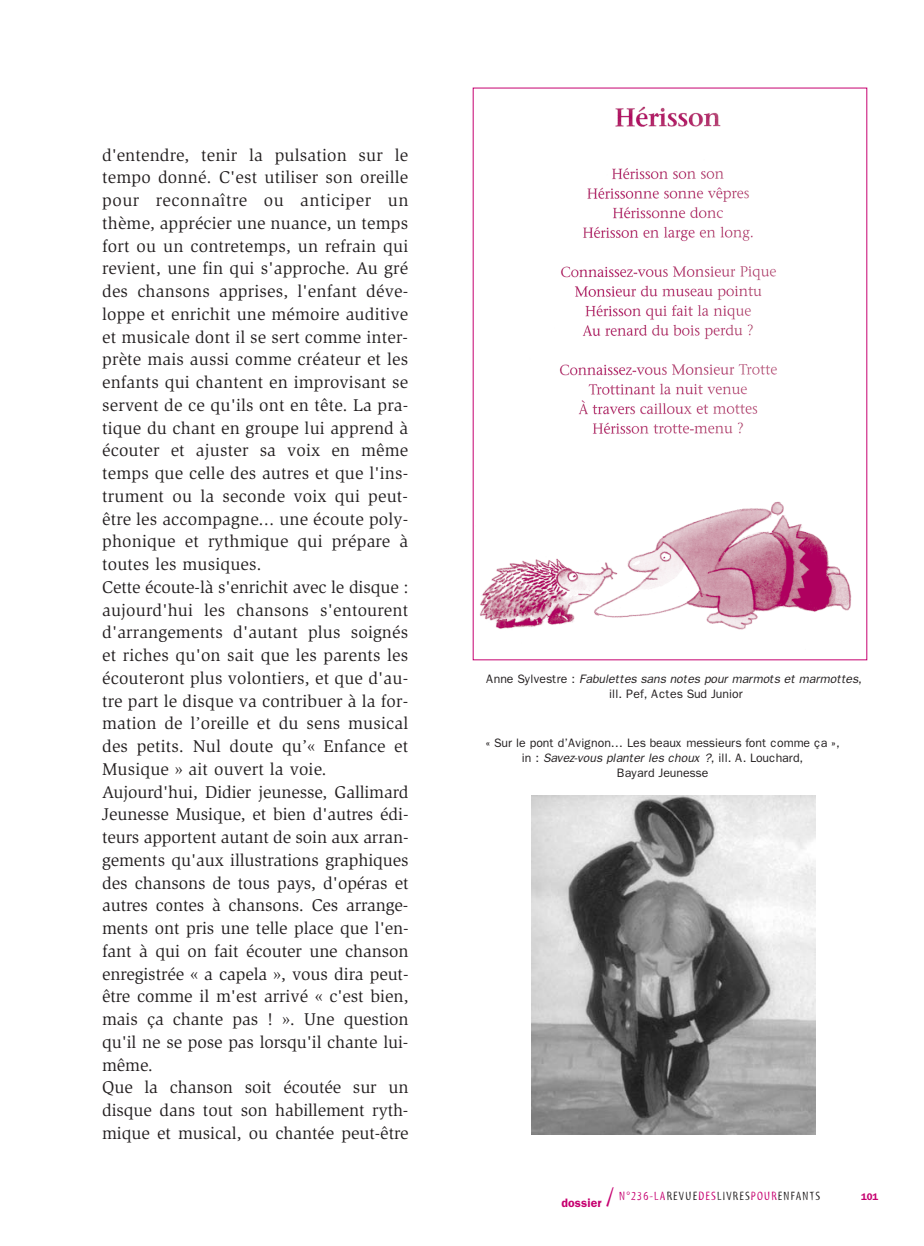
<style>
.page{position:relative;width:924px;height:1246px;background:#fff}
.page>*{position:absolute;margin:0;border:0;box-sizing:border-box;transform-origin:0 0}
.t1{font:17.5px/22.8px "Slimbach";letter-spacing:.01em;color:#231f20}
.t2{font:12.25px/14.7px "Franklin Gothic";letter-spacing:-.005em;color:#231f20;text-align:center}
.t3{font:italic 12.25px/14.7px "Franklin Gothic";letter-spacing:-.005em;color:#231f20;text-align:center}
.t4{font:12.25px "Myriad Tilt";letter-spacing:.1em;color:#231f20}
.t5{font:600 9.62px "Franklin Gothic";color:#c60170}
.s1{font-style:normal}
.s2{font-style:italic}
.s3{font-family:"Franklin Gothic";font-weight:600;color:#c60170}
.s4{font-size:26.25px;color:#c60170}
.s5{color:#c60170}
</style>
<div class="page">
<svg style="left:472px;top:87px;width:396px;height:1048px"></svg>
<p class="t1" style="left:102px;top:145px;width:308px">d'entendre, tenir la pulsation sur le tempo donné. C'est utiliser son oreille pour reconnaître ou anticiper un thème, apprécier une nuance, un temps fort ou un contretemps, un refrain qui revient, une fin qui s'approche. Au gré des chansons apprises, l'enfant déve&shy;loppe et enrichit une mémoire auditive et musicale dont il se sert comme inter&shy;prète mais aussi comme créateur et les enfants qui chantent en improvisant se servent de ce qu'ils ont en tête. La pra&shy;tique du chant en groupe lui apprend à écouter et ajuster sa voix en même temps que celle des autres et que l'ins&shy;trument ou la seconde voix qui peut&shy;être les accompagne... une écoute poly&shy;phonique et rythmique qui prépare à toutes les musiques.<br>Cette écoute-là s'enrichit avec le disque : aujourd'hui les chansons s'entourent d'arrangements d'autant plus soignés et riches qu'on sait que les parents les écouteront plus volontiers, et que d'au&shy;tre part le disque va contribuer à la for&shy;mation de l’oreille et du sens musical des petits. Nul doute qu’« Enfance et Musique » ait ouvert la voie.<br>Aujourd'hui, Didier jeunesse, Gallimard Jeunesse Musique, et bien d'autres édi&shy;teurs apportent autant de soin aux arran&shy;gements qu'aux illustrations graphiques des chansons de tous pays, d'opéras et autres contes à chansons. Ces arrange&shy;ments ont pris une telle place que l'en&shy;fant à qui on fait écouter une chanson enregistrée « a capela », vous dira peut&shy;être comme il m'est arrivé « c'est bien, mais ça chante pas ! ». Une question qu'il ne se pose pas lorsqu'il chante lui&shy;même.<br>Que la chanson soit écoutée sur un disque dans tout son habillement ryth&shy;mique et musical, ou chantée peut-être</p>
<p class="t3" style="left:486px;top:671px;width:377px"><span class="s1">Anne Sylvestre :</span> Fabulettes sans notes pour marmots et marmottes<span class="s1">, ill. Pef, Actes Sud Junior</span></p>
<p class="t2" style="left:485px;top:736px;width:356px">« Sur le pont d’Avignon… Les beaux messieurs font comme ça », in : <span class="s2">Savez-vous planter les choux ?</span>, ill. A. Louchard,<br>Bayard Jeunesse</p>
<p class="t4" style="left:561px;top:1191px;width:260px"><span class="s3">dossier</span> <span class="s4">/</span> <span class="s5">N°236-LA</span>REVUE<span class="s5">DES</span>LIVRES<span class="s5">POUR</span>ENFANTS</p>
<p class="t5" style="left:861px;top:1191px;width:19px">101</p>
</div>
